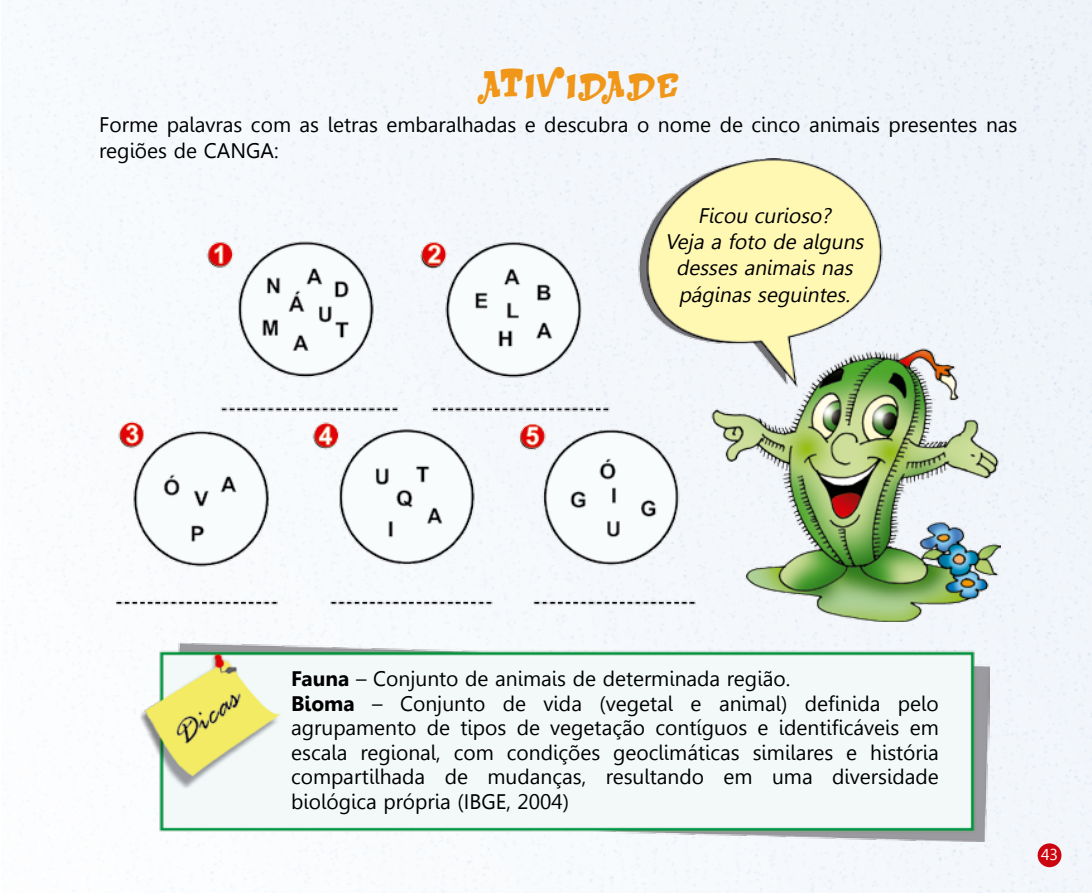
<style>
.page{position:relative;width:1092px;height:893px;background:#fff}
.page>*{position:absolute;margin:0;border:0;box-sizing:border-box;transform-origin:0 0}
.t1{font:21px/24.5px "Gisha";color:#000}
.t2{font:italic 21px/26.2px "Gisha";color:#000;text-align:center}
.t3{font:21px "Jackinthe Box";letter-spacing:.11em;color:#f0971a}
.t4{font:15.75px "Gisha";color:#fff}
.s1{font-weight:700}
</style>
<div class="page">
<div style="left:1px;top:0;width:1090px;height:893px;background:#f4f8fb"></div>
<div style="left:1037px;top:843px;width:24px;height:24px;background:#cb0610;border-radius:50%"></div>
<img style="left:117px;top:159px;width:882px;height:462px">
<img style="left:127px;top:637px;width:862px;height:204px">
<p class="t3" style="left:477px;top:76px;width:203px">Atividade</p>
<p class="t1" style="left:99px;top:111px;width:919px;line-height:26.2px">Forme palavras com as letras embaralhadas e descubra o nome de cinco animais presentes nas regiões de CANGA:</p>
<p class="t2" style="left:665px;top:203px;width:204px">Ficou curioso?<br>Veja a foto de alguns desses animais nas páginas seguintes.</p>
<p class="t1" style="left:291px;top:667px;width:649px"><span class="s1">Fauna</span> – Conjunto de animais de determinada região.<br><span class="s1">Bioma</span> – Conjunto de vida (vegetal e animal) definida pelo agrupamento de tipos de vegetação contíguos e identificáveis em escala regional, com condições geoclimáticas similares e história compartilhada de mudanças, resultando em uma diversidade biológica própria (IBGE, 2004)</p>
<p class="t4" style="left:1041px;top:845px;width:18px">43</p>
</div>
